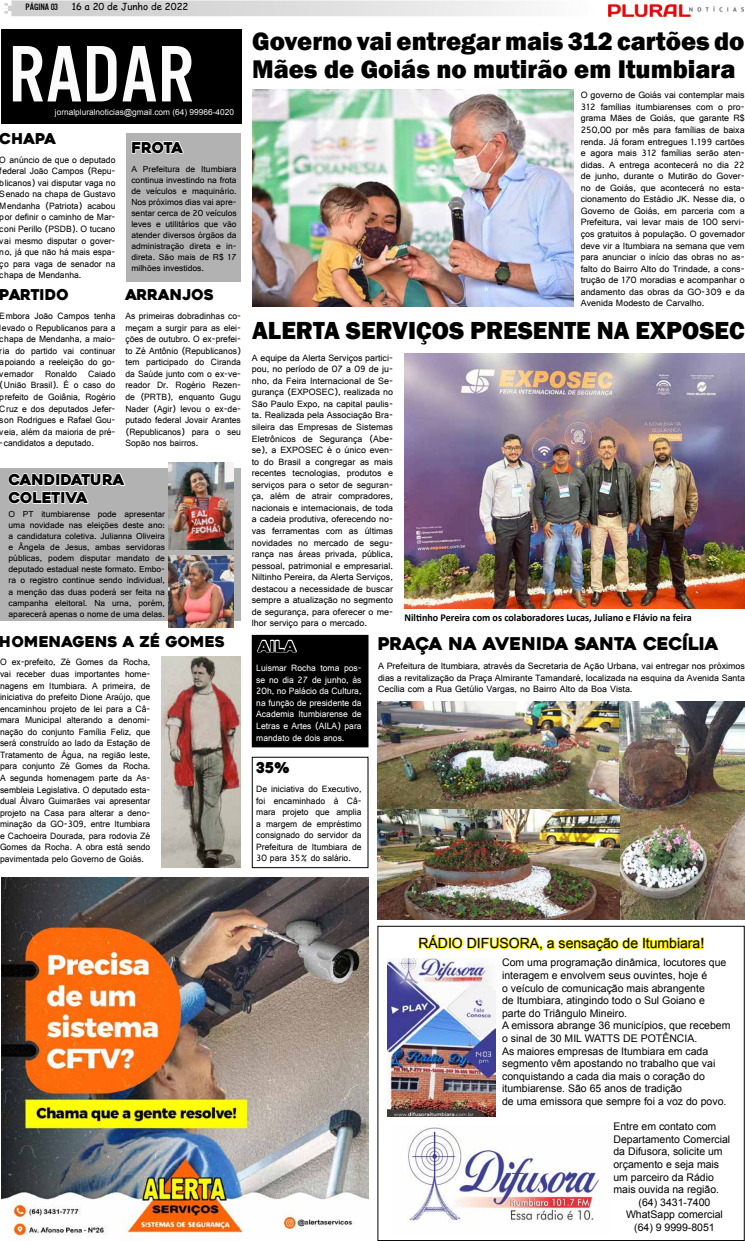
<style>
.page{position:relative;width:745px;height:1241px;background:#fff}
.page>*{position:absolute;margin:0;border:0;box-sizing:border-box;transform-origin:0 0}
.t1{font:83.12px "U.S.101";color:#fbfbfb}
.t2{font:800 26.25px/28px "Franklin Gothic";color:#000}
.t3{font:800 25.38px "Franklin Gothic";color:#000}
.t4{font:17.5px "Heavitas";color:#000}
.t5{font:14.88px/17.8px "Heavitas";color:#000}
.t6{font:14.88px "Heavitas";letter-spacing:-.02em;color:#000}
.t7{font:14px "Arial";color:#000}
.t8{font:10.5px/12.6px "Arial";color:#000}
.t9{font:700 10.5px "Calibri";color:#000;scale:.96 1}
.t10{font:9.62px/11.5px "Gautami";color:#000;text-align:justify;scale:.96 1}
.t11{font:9.62px/11.5px "Gautami";color:#000;text-align:justify}
.t12{font:9.62px/11.5px "Gautami";color:#fff;text-align:justify;scale:.96 1}
.t13{font:9.62px "Comic Sans MS";color:#000}
.t14{font:9.62px "U.S.101";color:#000}
.t15{font:9.19px/11px "Gautami";color:#000;text-align:justify}
.t16{font:8.31px "Arial";color:#f8f8f8}
</style>
<div class="page">
<div style="left:252px;top:635px;width:116px;height:111px;background:#000"></div>
<div style="left:252px;top:635px;width:116px;height:112px;border:1px solid #000"></div>
<div style="left:126px;top:134px;width:115px;height:148px;background:#b3b2b2"></div>
<svg style="left:4px;top:0;width:521px;height:16px;background:#dedede"></svg>
<img style="left:608px;top:3px;width:135px;height:14px">
<div style="left:1px;top:29px;width:240px;height:94px;background:#000"></div>
<img style="left:1px;top:877px;width:367px;height:363px">
<svg style="left:418px;top:934px;width:286px;height:18px"></svg>
<img style="left:407px;top:1127px;width:192px;height:96px">
<img style="left:387px;top:958px;width:108px;height:158px">
<svg style="left:131px;top:141px;width:53px;height:13px"></svg>
<div style="left:1px;top:467px;width:240px;height:153px;background:#b3b2b2"></div>
<svg style="left:7px;top:467px;width:120px;height:37px"></svg>
<img style="left:169px;top:462px;width:64px;height:87px">
<img style="left:252px;top:89px;width:321px;height:217px">
<img style="left:404px;top:353px;width:340px;height:255px">
<img style="left:404px;top:597px;width:316px;height:12px">
<img style="left:169px;top:555px;width:64px;height:72px">
<img style="left:0;top:607px;width:226px;height:21px">
<img style="left:161px;top:656px;width:80px;height:211px">
<svg style="left:254px;top:745px;width:37px;height:3px"></svg>
<svg style="left:255px;top:634px;width:43px;height:19px"></svg>
<img style="left:377px;top:701px;width:241px;height:107px">
<img style="left:618px;top:701px;width:126px;height:218px">
<img style="left:377px;top:809px;width:241px;height:110px">
<p class="t14" style="left:26px;top:2px;width:34px">PÁGINA 03</p>
<p class="t13" style="left:72px;top:0;width:118px">16 a 20 de Junho de 2022</p>
<h1 class="t1" style="left:9px;top:30px;width:187px">RADAR</h1>
<p class="t16" style="left:55px;top:107px;width:180px">jornalpluralnoticias@gmail.com (64) 99966-4020</p>
<h3 class="t5" style="left:0;top:130px;width:58px">CHAPA</h3>
<p class="t10" style="left:0;top:153px;width:122px">O anúncio de que o deputado federal João Campos (Repu&shy;blicanos) vai disputar vaga no Senado na chapa de Gustavo Mendanha (Patriota) acabou por definir o caminho de Mar&shy;coni Perillo (PSDB). O tucano vai mesmo disputar o gover&shy;no, já que não há mais espa&shy;ço para vaga de senador na chapa de Mendanha.</p>
<h3 class="t6" style="left:0;top:286px;width:70px">PARTIDO</h3>
<p class="t10" style="left:0;top:310px;width:122px">Embora João Campos tenha levado o Republicanos para a chapa de Mendanha, a maio&shy;ria do partido vai continuar apoiando a reeleição do go&shy;vernador Ronaldo Caiado (União Brasil). É o caso do prefeito de Goiânia, Rogério Cruz e dos deputados Jefer&shy;son Rodrigues e Rafael Gou&shy;veia, além da maioria de pré--candidatos a deputado.</p>
<h3 class="t5" style="left:131px;top:139px;width:53px">FROTA</h3>
<p class="t15" style="left:131px;top:163px;width:107px">A Prefeitura de Itumbiara continua investindo na frota de veículos e maquinário.<br>Nos próximos dias vai apre&shy;sentar cerca de 20 veículos leves e utilitários que vão atender diversos órgãos da administração direta e in&shy;direta. São mais de R$ 17 milhões investidos.</p>
<h3 class="t5" style="left:125px;top:286px;width:90px">ARRANJOS</h3>
<p class="t10" style="left:125px;top:310px;width:122px">As primeiras dobradinhas co&shy;meçam a surgir para as elei&shy;ções de outubro. O ex-prefei&shy;to Zé Antônio (Republicanos) tem participado do Ciranda da Saúde junto com o ex-ve&shy;reador Dr. Rogério Rezen&shy;de (PRTB), enquanto Gugu Nader (Agir) levou o ex-de&shy;putado federal Jovair Arantes (Republicanos) para o seu Sopão nos bairros.</p>
<h3 class="t5" style="left:9px;top:471px;width:117px">CANDIDATURA<br>COLETIVA</h3>
<p class="t15" style="left:9px;top:508px;width:158px">O PT itumbiarense pode apresentar uma novidade nas eleições deste ano: a candidatura coletiva. Julianna Oliveira e Ângela de Jesus, ambas servidoras públicas, podem disputar mandato de deputado estadual neste formato. Embo&shy;ra o registro continue sendo individual, a menção das duas poderá ser feita na campanha eleitoral. Na urna, porém, aparecerá apenas o nome de uma delas.</p>
<h3 class="t5" style="left:12px;top:478px;width:102px">VANDERLAN</h3>
<h3 class="t5" style="left:0;top:633px;width:226px">HOMENAGENS A ZÉ GOMES</h3>
<p class="t10" style="left:0;top:656px;width:158px">O ex-prefeito, Zé Gomes da Rocha, vai receber duas importantes home&shy;nagens em Itumbiara. A primeira, de iniciativa do prefeito Dione Araújo, que encaminhou projeto de lei para a Câ&shy;mara Municipal alterando a denomi&shy;nação do conjunto Família Feliz, que será construído ao lado da Estação de Tratamento de Água, na região leste, para conjunto Zé Gomes da Rocha.<br>A segunda homenagem parte da As&shy;sembleia Legislativa. O deputado esta&shy;dual Álvaro Guimarães vai apresentar projeto na Casa para alterar a deno&shy;minação da GO-309, entre Itumbiara e Cachoeira Dourada, para rodovia Zé Gomes da Rocha. A obra está sendo pavimentada pelo Governo de Goiás.</p>
<h2 class="t2" style="left:252px;top:27px;width:493px">Governo vai entregar mais 312 cartões do<br>Mães de Goiás no mutirão em Itumbiara</h2>
<p class="t11" style="left:580px;top:89px;width:165px">O governo de Goiás vai contemplar mais 312 famílias itumbiarenses com o pro&shy;grama Mães de Goiás, que garante R$ 250,00 por mês para famílias de baixa renda. Já foram entregues 1.199 cartões e agora mais 312 famílias serão aten&shy;didas. A entrega acontecerá no dia 22 de junho, durante o Mutirão do Gover&shy;no de Goiás, que acontecerá no esta&shy;cionamento do Estádio JK. Nesse dia, o Governo de Goiás, em parceria com a Prefeitura, vai levar mais de 100 servi&shy;ços gratuitos à população. O governador deve vir a Itumbiara na semana que vem para anunciar o início das obras no as&shy;falto do Bairro Alto do Trindade, a cons&shy;trução de 170 moradias e acompanhar o andamento das obras da GO-309 e da Avenida Modesto de Carvalho.</p>
<h3 class="t3" style="left:252px;top:314px;width:493px">ALERTA SERVIÇOS PRESENTE NA EXPOSEC</h3>
<p class="t11" style="left:252px;top:351px;width:143px">A equipe da Alerta Serviços partici&shy;pou, no período de 07 a 09 de ju&shy;nho, da Feira Internacional de Se&shy;gurança (EXPOSEC), realizada no São Paulo Expo, na capital paulis&shy;ta. Realizada pela Associação Bra&shy;sileira das Empresas de Sistemas Eletrônicos de Segurança (Abe&shy;se), a EXPOSEC é o único even&shy;to do Brasil a congregar as mais recentes tecnologias, produtos e serviços para o setor de seguran&shy;ça, além de atrair compradores, nacionais e internacionais, de toda a cadeia produtiva, oferecendo no&shy;vas ferramentas com as últimas novidades no mercado de segu&shy;rança nas áreas privada, pública, pessoal, patrimonial e empresarial.<br>Niltinho Pereira, da Alerta Serviços, destacou a necessidade de buscar sempre a atualização no segmento de segurança, para oferecer o me&shy;lhor serviço para o mercado.</p>
<p class="t9" style="left:404px;top:610px;width:300px">Niltinho Pereira com os colaboradores Lucas, Juliano e Flávio na feira</p>
<h3 class="t5" style="left:258px;top:637px;width:39px">AILA</h3>
<p class="t12" style="left:256px;top:662px;width:111px">Luismar Rocha toma pos&shy;se no dia 27 de junho, às 20h, no Palácio da Cultura, na função de presidente da Academia Itumbiarense de Letras e Artes (AILA) para mandato de dois anos.</p>
<h3 class="t5" style="left:256px;top:759px;width:35px">35%</h3>
<p class="t10" style="left:256px;top:782px;width:111px">De iniciativa do Executivo, foi encaminhado à Câ&shy;mara projeto que amplia a margem de empréstimo consignado do servidor da Prefeitura de Itumbiara de 30 para 35% do salário.</p>
<h3 class="t4" style="left:377px;top:632px;width:342px">PRAÇA NA AVENIDA SANTA CECÍLIA</h3>
<p class="t11" style="left:378px;top:660px;width:368px">A Prefeitura de Itumbiara, através da Secretaria de Ação Urbana, vai entregar nos próximos dias a revitalização da Praça Almirante Tamandaré, localizada na esquina da Avenida Santa Cecília com a Rua Getúlio Vargas, no Bairro Alto da Boa Vista.</p>
<h3 class="t7" style="left:418px;top:933px;width:287px">RÁDIO DIFUSORA, a sensação de Itumbiara!</h3>
<p class="t8" style="left:501px;top:956px;width:230px">Com uma programação dinâmica, locutores que interagem e envolvem seus ouvintes, hoje é<br>o veículo de comunicação mais abrangente<br>de Itumbiara, atingindo todo o Sul Goiano e parte do Triângulo Mineiro.<br>A emissora abrange 36 municípios, que recebem o sinal de 30 MIL WATTS DE POTÊNCIA.<br>As maiores empresas de Itumbiara em cada segmento vêm apostando no trabalho que vai conquistando a cada dia mais o coração do itumbiarense. São 65 anos de tradição<br>de uma emissora que sempre foi a voz do povo.</p>
<p class="t8" style="left:613px;top:1119px;width:104px">Entre em contato com</p>
<p class="t8" style="left:613px;top:1132px;width:118px">Departamento Comercial</p>
<p class="t8" style="left:613px;top:1145px;width:111px">da Difusora, solicite um</p>
<p class="t8" style="left:613px;top:1157px;width:107px">orçamento e seja mais</p>
<p class="t8" style="left:613px;top:1170px;width:102px">um parceiro da Rádio</p>
<p class="t8" style="left:613px;top:1182px;width:107px">mais ouvida na região.</p>
<p class="t8" style="left:638px;top:1195px;width:73px">(64) 3431-7400</p>
<p class="t8" style="left:625px;top:1208px;width:98px">WhatSapp comercial</p>
<p class="t8" style="left:633px;top:1220px;width:82px">(64) 9 9999-8051</p>
</div>
